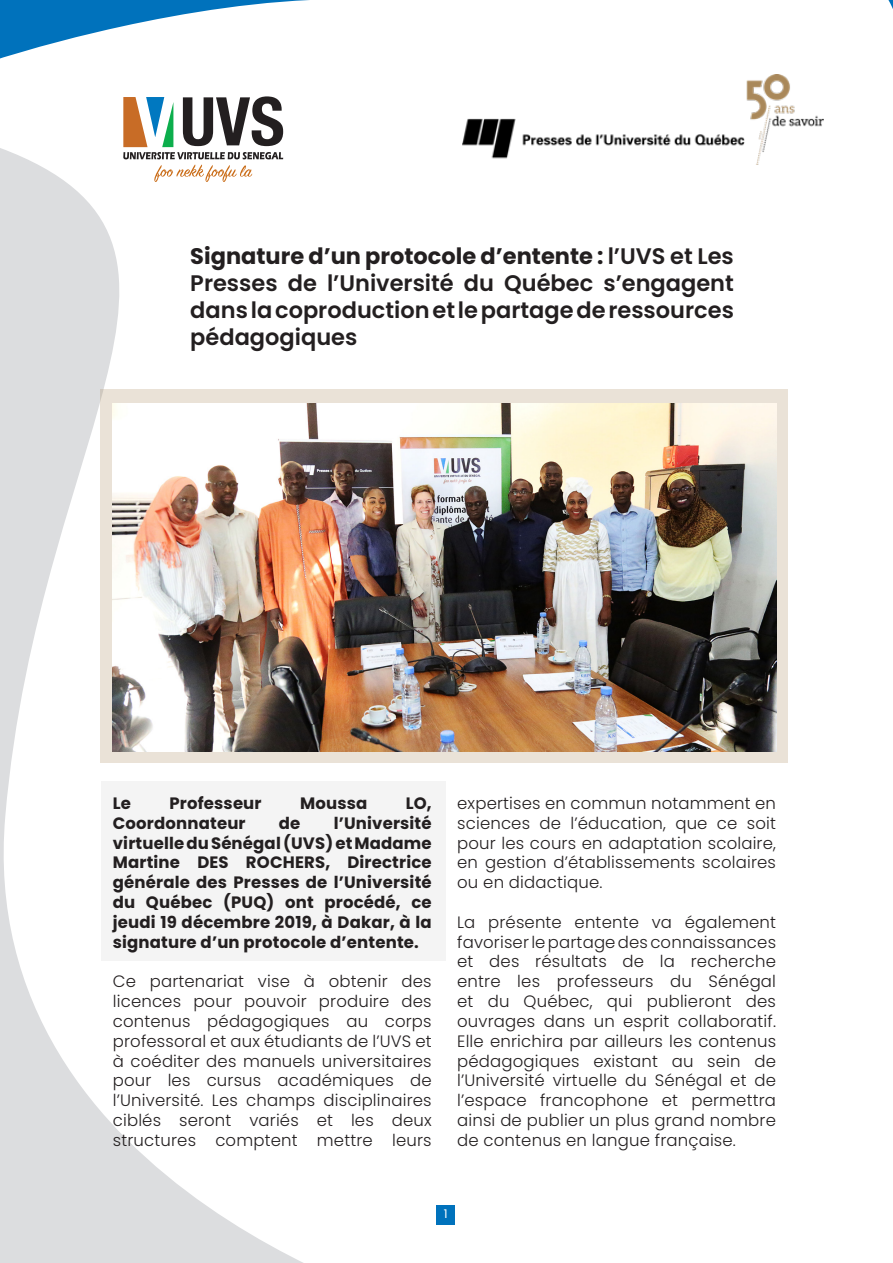
<style>
.page{position:relative;width:893px;height:1263px;background:#fff}
.page>*{position:absolute;margin:0;border:0;box-sizing:border-box;transform-origin:0 0}
.t1{font:600 22.5px/27px "Poppins";color:#231f20;text-align:justify}
.t2{font:300 16.5px/19.8px "Poppins";letter-spacing:.01em;color:#231f20;text-align:justify}
.t3{font:700 16.5px/19.8px "Poppins";letter-spacing:.01em;color:#231f20;text-align:justify}
.t4{font:12px "Poppins";color:#fff}
.s1{font-weight:700}
</style>
<div class="page">
<div style="left:437px;top:1205px;width:18px;height:19px;background:#0072bc"></div>
<svg style="left:0;top:148px;width:434px;height:1115px"></svg>
<div style="left:101px;top:389px;width:687px;height:374px;background:#eae2d7"></div>
<div style="left:101px;top:781px;width:345px;height:179px;background:#f4f4f4"></div>
<svg style="left:0;top:0;width:309px;height:59px"></svg>
<svg style="left:123px;top:96px;width:160px;height:63px"></svg>
<svg style="left:154px;top:165px;width:98px;height:17px"></svg>
<img style="left:462px;top:74px;width:361px;height:90px">
<img style="left:113px;top:403px;width:663px;height:348px">
<p class="t1" style="left:190px;top:243px;width:545px"><span class="s1">Signature d’un protocole d’entente :</span> l’UVS et Les Presses de l’Université du Québec s’engagent dans la coproduction et le partage de ressources pédagogiques</p>
<p class="t3" style="left:113px;top:793px;width:20px">Le</p>
<p class="t3" style="left:169px;top:793px;width:94px">Professeur</p>
<p class="t3" style="left:300px;top:793px;width:69px">Moussa</p>
<p class="t3" style="left:406px;top:793px;width:27px">LO,</p>
<p class="t3" style="left:113px;top:813px;width:134px">Coordonnateur</p>
<p class="t3" style="left:279px;top:813px;width:23px">de</p>
<p class="t3" style="left:113px;top:813px;width:320px;text-indent:221px">l’Université virtuelle du Sénégal (UVS) et Madame Martine DES ROCHERS, Directrice générale des Presses de l’Université du Québec (PUQ) ont procédé, ce jeudi 19 décembre 2019, à Dakar, à la signature d’un protocole d’entente.</p>
<p class="t2" style="left:113px;top:972px;width:320px">Ce partenariat vise à obtenir des licences pour pouvoir produire des contenus pédagogiques au corps professoral et aux étudiants de l’UVS et à coéditer des manuels universitaires pour les cursus académiques de l’Université. Les champs disciplinaires ciblés seront variés et les deux structures comptent mettre leurs</p>
<p class="t2" style="left:457px;top:793px;width:320px">expertises en commun notamment en sciences de l’éducation, que ce soit pour les cours en adaptation scolaire, en gestion d’établissements scolaires ou en didactique.</p>
<p class="t2" style="left:457px;top:912px;width:320px">La présente entente va également favoriser le partage des connaissances et des résultats de la recherche entre les professeurs du Sénégal et du Québec, qui publieront des ouvrages dans un esprit collaboratif.<br>Elle enrichira par ailleurs les contenus pédagogiques existant au sein de l’Université virtuelle du Sénégal et de l’espace francophone et permettra ainsi de publier un plus grand nombre de contenus en langue française.</p>
<p class="t4" style="left:444px;top:1206px;width:5px">1</p>
</div>
